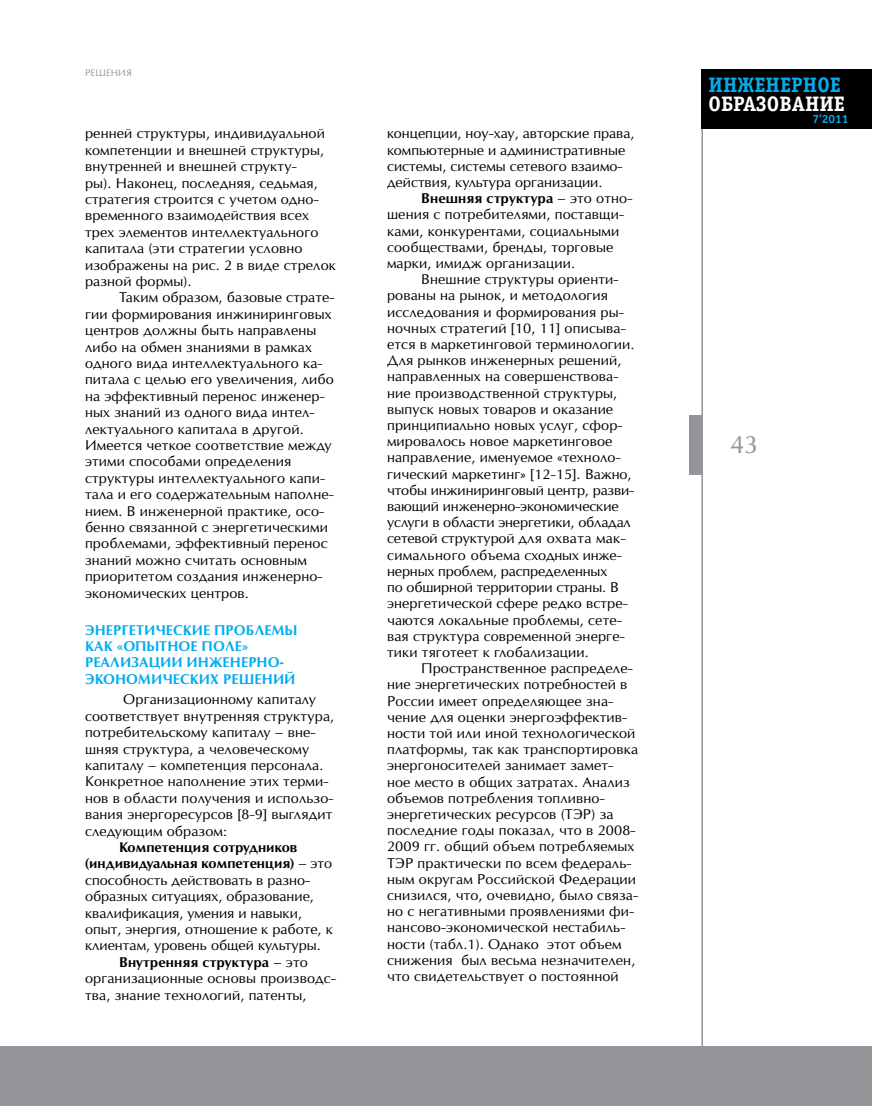
<style>
.page{position:relative;width:872px;height:1106px;background:#fff}
.page>*{position:absolute;margin:0;border:0;box-sizing:border-box;transform-origin:0 0}
.t1{font:24px "Opium New";color:#939598}
.t2{font:700 21px "Officina Serif C";color:#fff}
.t3{font:700 21px "Officina Serif C";color:#00adef}
.t4{font:13.5px/16.2px "Opium New";letter-spacing:.01em;color:#000}
.t5{font:700 13.5px/16.4px "Opium New";letter-spacing:.01em;color:#00adef}
.t6{font:700 13.5px "Opium New";color:#000}
.t7{font:700 12px "Officina Sans C";color:#00adef}
.t8{font:9px "Opium New";color:#939598}
.s1{font-weight:400}
.s2{font-weight:700}
</style>
<div class="page">
<hr style="left:701px;top:69px;width:2px;height:1037px;background:#939598">
<div style="left:701px;top:69px;width:171px;height:60px;background:#000"></div>
<div style="left:689px;top:415px;width:13px;height:60px;background:#939598"></div>
<div style="left:0;top:1046px;width:872px;height:60px;background:#939598"></div>
<p class="t8" style="left:85px;top:67px;width:28px">РЕШЕНИЯ</p>
<p class="t4" style="left:85px;top:125px;width:252px">ренней структуры, индивидуальной компетенции и внешней структуры, внутренней и внешней структу-<br>ры). Н аконец, последняя, седьмая, стратегия строится с учетом одно&shy;временного взаимодействия всех трех элементов интеллектуального капитала (эти стратегии условно изображены на рис. 2 в виде стрелок разной формы).</p>
<p class="t4" style="left:85px;top:289px;width:251px;text-indent:34px">Таким образом, базовые страте&shy;гии формирования инжиниринговых центров должны быть направлены либо на обмен знаниями в рамках одного вида интеллектуального ка&shy;питала с целью его увеличения, либо на эффективный перенос инженер&shy;ных знаний из одного вида интел&shy;лектуального капитала в другой.<br>И меется четкое соответствие между этими способами определения структуры интеллектуального капи&shy;тала и его содержательным наполне&shy;нием. В инженерной практике, осо&shy;бенно связанной с энергетическими проблемами, эффективный перенос знаний можно считать основным приоритетом создания инженерно&shy;экономических центров.</p>
<p class="t5" style="left:85px;top:621px;width:141px">Эн ергетические проб</p>
<p class="t5" style="left:255px;top:621px;width:45px">лемы</p>
<p class="t5" style="left:85px;top:638px;width:175px">как «оп ытно е поле» реализации инжен ерно</p>
<p class="t5" style="left:280px;top:654px;width:5px">-</p>
<p class="t5" style="left:85px;top:671px;width:12px">эконо</p>
<p class="t5" style="left:138px;top:671px;width:159px">мических реш ен ий</p>
<p class="t4" style="left:85px;top:691px;width:251px;text-indent:38px">Организационному капиталу соответствует внутренняя структура, потребительскому капиталу – вне&shy;шняя структура, а человеческому капиталу – компетенция персонала.<br>Конкретное наполнение этих терми&shy;нов в области получения и использо&shy;вания энергоресурсов [8-9] выглядит следующим образом:</p>
<p class="t6" style="left:119px;top:839px;width:179px">Компетенция сотрудников</p>
<p class="t6" style="left:85px;top:855px;width:248px">(индивидуальная компетенция) <span class="s1">– это</span></p>
<p class="t4" style="left:85px;top:871px;width:227px">способность действовать в разно-</p>
<p class="t4" style="left:85px;top:888px;width:230px">образных ситуациях, образование,</p>
<p class="t4" style="left:85px;top:904px;width:218px">квалификация, умения и навыки,</p>
<p class="t4" style="left:85px;top:921px;width:249px">опыт, энергия, отношение к работе, к</p>
<p class="t4" style="left:85px;top:937px;width:237px">клиентам, уровень общей культуры.</p>
<p class="t6" style="left:119px;top:953px;width:190px">Внутренняя структура <span class="s1">– это</span></p>
<p class="t4" style="left:85px;top:970px;width:252px">организационные основы производс-</p>
<p class="t4" style="left:85px;top:986px;width:223px">тва, знание технологий, патенты,</p>
<p class="t4" style="left:387px;top:125px;width:249px">концепции, ноу-хау, авторские права, компьютерные и административные системы, системы сетевого взаимо&shy;действия, культура организации.</p>
<p class="t4" style="left:387px;top:190px;width:247px;text-indent:34px"><span class="s2">Внешняя структура</span> – это отно&shy;шения с потребителями, поставщи&shy;ками, конкурентами, социальными сообществами, бренды, торговые марки, имидж организации.</p>
<p class="t4" style="left:387px;top:271px;width:249px;text-indent:34px">В нешние структуры ориенти&shy;рованы на рынок, и методология исследования и формирования ры&shy;ночных стратегий [10, 11] описыва&shy;ется в маркетинговой терминологии.<br>Для рынков инженерных решений, направленных на совершенствова&shy;ние производственной структуры, выпуск новых товаров и оказание принципиально новых услуг, сфор&shy;мировалось новое маркетинговое направление, именуемое «техноло&shy;гический маркетинг» [12-15]. Важно, чтобы инжиниринговый центр, разви&shy;вающий инженерно-экономические услуги в области энергетики, обладал сетевой структурой для охвата мак&shy;симального объема сходных инже&shy;нерных проблем, распределенных<br>по обширной территории страны. В энергетической сфере редко встре&shy;чаются локальные проблемы, сете&shy;вая структура современной энерге&shy;тики тяготеет к глобализации.</p>
<p class="t4" style="left:387px;top:660px;width:252px;text-indent:34px">Пространственное распределе&shy;ние энергетических потребностей в России имеет определяющее зна&shy;чение для оценки энергоэффектив&shy;ности той или иной технологической платформы, так как транспортировка энергоносителей занимает замет&shy;ное место в общих затратах. Анализ объемов потребления топливно&shy;энергетических ресурсов (ТЭР) за последние годы показал, что в 2008- 2009 гг. общий объем потребляемых ТЭР практически по всем федераль&shy;ным округам Российской Федерации снизился, что, очевидно, было связа&shy;но с негативными проявлениями фи&shy;нансово-экономической нестабиль&shy;ности (табл.1). Однако этот объем снижения был весьма незначителен, что свидетельствует о постоянной</p>
<h2 class="t3" style="left:708px;top:73px;width:134px">ИНЖЕНЕРНОЕ</h2>
<h2 class="t2" style="left:708px;top:91px;width:138px">ОБРАЗОВАНИЕ</h2>
<p class="t7" style="left:812px;top:113px;width:38px">7’2011</p>
<h1 class="t1" style="left:730px;top:429px;width:26px">43</h1>
</div>
